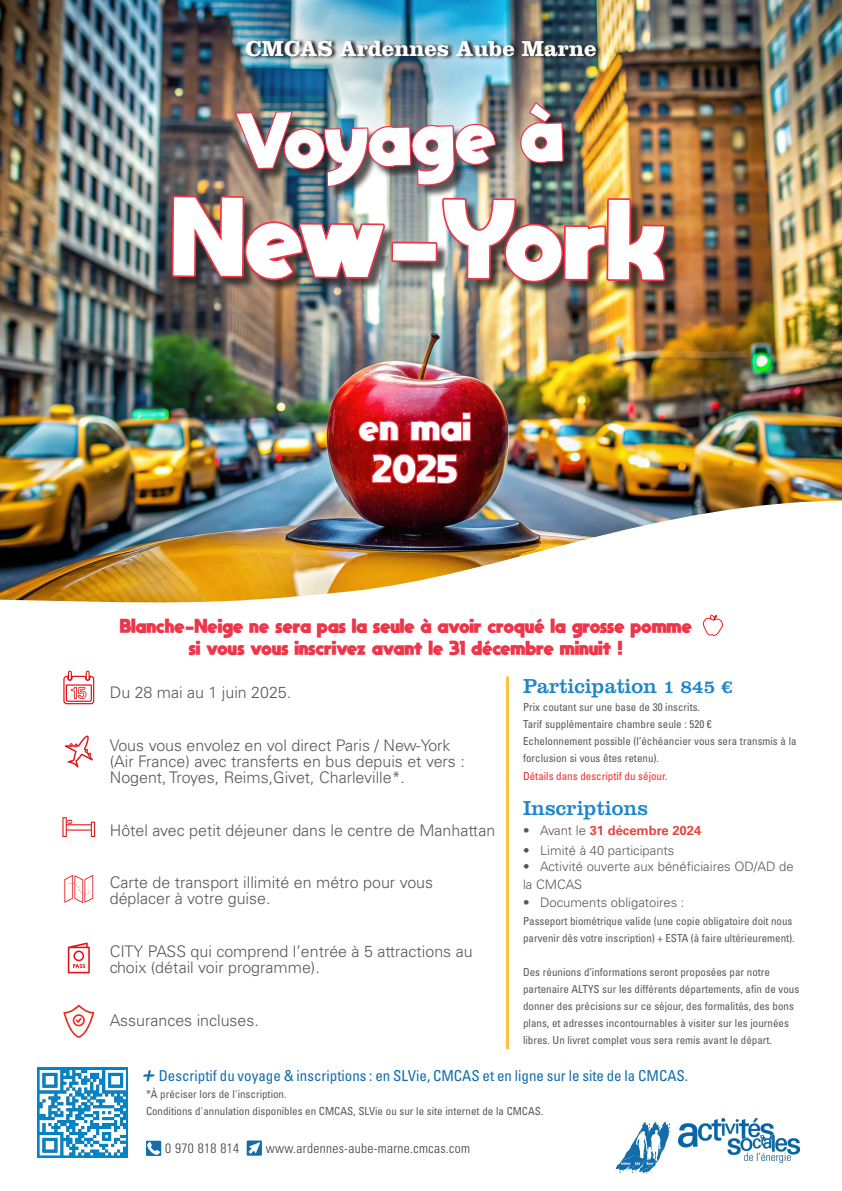
<style>
.page{position:relative;width:842px;height:1191px;background:#fff}
.page>*{position:absolute;margin:0;border:0;box-sizing:border-box;transform-origin:0 0}
.t1{font:35px "PR8 Charade";color:#136dab}
.t2{font:700 22.4px "Clarendon LT Std";color:#fff}
.t3{font:21px "Clarendon LT Std";color:#1d86c8}
.t4{font:300 16px/16px "Univers LT Std";color:#57585a}
.t5{font:condensed 15px "Univers LT Std";color:#136dab}
.t6{font:800 14px "moon get";color:#ee354a}
.DETAILS{font:300 condensed 13.5px "Univers LT Std";letter-spacing:.025em;color:#3e3e3f}
.t7{font:300 13px/18px "Univers LT Std";color:#57585a}
.t8{font:700 13px "Univers LT Std";color:#e3483b}
.DETAILS-2{font:condensed 11px/17px "Univers LT Std";color:#57585a}
.DETAILS-3{font:condensed 11px "Univers LT Std";color:#ee2d2d}
.s1{font-size:19px}
.s2{font-weight:300;color:#57585a}
</style>
<div class="page">
<img style="left:0;top:0;width:842px;height:500px">
<svg style="left:0;top:500px;width:842px;height:205px"></svg>
<img style="left:679px;top:1118px;width:120px;height:44px">
<svg style="left:615px;top:1121px;width:55px;height:52px"></svg>
<hr style="left:506px;top:676px;width:3px;height:373px;background:#fec145">
<svg style="left:703px;top:614px;width:20px;height:22px"></svg>
<svg style="left:68px;top:942px;width:22px;height:31px"></svg>
<svg style="left:65px;top:735px;width:28px;height:32px"></svg>
<svg style="left:62px;top:817px;width:33px;height:20px"></svg>
<svg style="left:64px;top:875px;width:29px;height:28px"></svg>
<svg style="left:63px;top:670px;width:31px;height:34px"></svg>
<svg style="left:63px;top:1004px;width:31px;height:33px"></svg>
<svg style="left:146px;top:1140px;width:15px;height:16px"></svg>
<svg style="left:247px;top:1140px;width:15px;height:15px"></svg>
<img style="left:38px;top:1067px;width:90px;height:90px">
<div style="left:173px;top:197px;width:505px;height:98px;background:#231f20;opacity:.75"></div>
<img style="left:171px;top:0;width:496px;height:653px">
<svg style="left:358px;top:412px;width:113px;height:87px"></svg>
<p class="t2" style="left:245px;top:35px;width:353px">CMCAS Ardennes Aube Marne</p>
<p class="t6" style="left:120px;top:617px;width:574px">Blanche-Neige ne sera pas la seule à avoir croqué la grosse pomme</p>
<p class="t6" style="left:189px;top:639px;width:436px">si vous vous inscrivez avant le 31 décembre minuit !</p>
<p class="t4" style="left:110px;top:684px;width:183px">Du 28 mai au 1 juin 2025.</p>
<p class="t4" style="left:110px;top:737px;width:356px">Vous vous envolez en vol direct Paris / New-York (Air France) avec transferts en bus depuis et vers :<br>Nogent, Troyes, Reims,Givet, Charleville*.</p>
<p class="t4" style="left:110px;top:822px;width:387px">Hôtel avec petit déjeuner dans le centre de Manhattan</p>
<p class="t4" style="left:110px;top:874px;width:325px">Carte de transport illimité en métro pour vous déplacer à votre guise.</p>
<p class="t4" style="left:110px;top:943px;width:364px">CITY PASS qui comprend l’entrée à 5 attractions au choix (détail voir programme).</p>
<p class="t4" style="left:110px;top:1012px;width:151px">Assurances incluses.</p>
<p class="t3" style="left:523px;top:674px;width:211px">Participation <span class="s1">1 845 €</span></p>
<p class="DETAILS-2" style="left:523px;top:698px;width:179px">Prix coutant sur une base de 30 inscrits.</p>
<p class="DETAILS-2" style="left:523px;top:715px;width:190px">Tarif supplémentaire chambre seule : 520 €</p>
<p class="DETAILS-2" style="left:523px;top:732px;width:275px">Echelonnement possible (l’échéancier vous sera transmis à la forclusion si vous êtes retenu).</p>
<p class="DETAILS-3" style="left:523px;top:769px;width:146px">Détails dans descriptif du séjour.</p>
<p class="t3" style="left:523px;top:796px;width:126px">Inscriptions</p>
<p class="t8" style="left:523px;top:823px;width:180px"><span class="s2">• Avant le</span> 31 décembre 2024</p>
<p class="t7" style="left:523px;top:841px;width:153px">• Limité à 40 participants</p>
<p class="t7" style="left:523px;top:857px;width:272px">• Activité ouverte aux bénéficiaires OD/AD de la CMCAS</p>
<p class="t7" style="left:523px;top:893px;width:163px">• Documents obligatoires :</p>
<p class="DETAILS-2" style="left:523px;top:912px;width:273px">Passeport biométrique valide (une copie obligatoire doit nous parvenir dès votre inscription) + ESTA (à faire ultérieurement).</p>
<p class="DETAILS-2" style="left:523px;top:963px;width:278px">Des réunions d’informations seront proposées par notre partenaire ALTYS sur les différents départements, afin de vous donner des précisions sur ce séjour, des formalités, des bons plans, et adresses incontournables à visiter sur les journées libres. Un livret complet vous sera remis avant le départ.</p>
<p class="t1" style="left:140px;top:1046px;width:17px">+</p>
<p class="t5" style="left:159px;top:1065px;width:531px">Descriptif du voyage &amp; inscriptions : en SLVie, CMCAS et en ligne sur le site de la CMCAS.</p>
<p class="DETAILS-2" style="left:146px;top:1085px;width:142px">*À préciser lors de l'inscription.</p>
<p class="DETAILS-2" style="left:146px;top:1102px;width:399px">Conditions d'annulation disponibles en CMCAS, SLVie ou sur le site internet de la CMCAS.</p>
<p class="DETAILS" style="left:165px;top:1139px;width:75px">0 970 818 814</p>
<p class="DETAILS" style="left:266px;top:1139px;width:206px">www.ardennes-aube-marne.cmcas.com</p>
</div>
